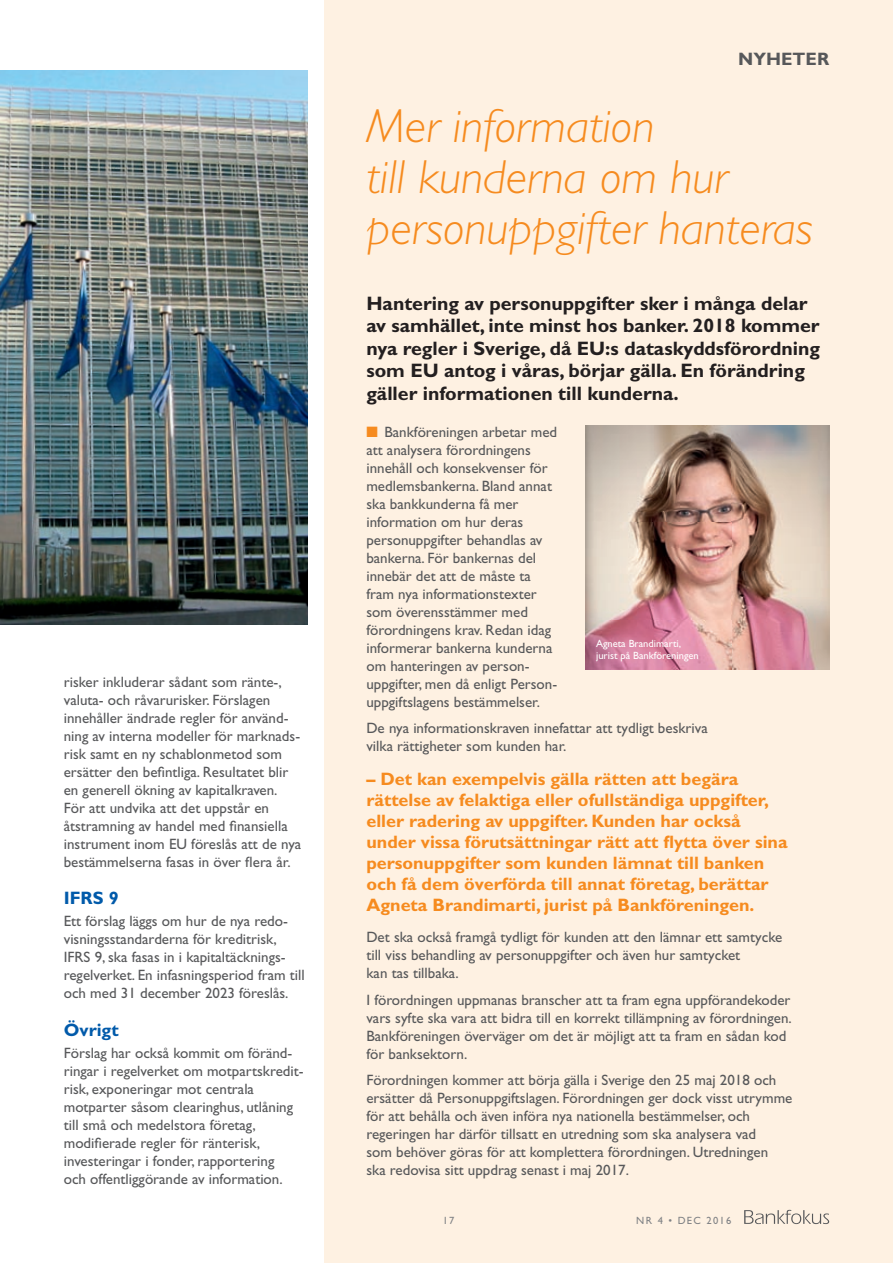
<style>
.page{position:relative;width:893px;height:1263px;background:#fff}
.page>*{position:absolute;margin:0;border:0;box-sizing:border-box;transform-origin:0 0}
.t1{font:italic 300 48px/51px "Gill Sans";color:#f68b1f}
.t2{font:700 19.5px/22.5px "Gill Sans";color:#231f20}
.t3{font:700 18px/21px "Gill Sans";color:#f68b1f}
.t4{font:700 18px "Gill Sans";color:#015aaa}
.t5{font:700 18px "Gill Sans";color:#57585a}
.t6{font:15px/18px "Gill Sans";color:#57585a}
.t7{font:10.5px/12px "Gill Sans";color:#fff}
.t8{font:10.5px "Gill Sans";letter-spacing:.125em;color:#808285}
.s1{color:#f68b1f}
</style>
<div class="page">
<div style="left:325px;top:0;width:568px;height:1263px;background:#fef1e2"></div>
<img style="left:0;top:70px;width:308px;height:554px">
<img style="left:585px;top:425px;width:244px;height:244px">
<svg style="left:744px;top:1210px;width:85px;height:14px"></svg>
<p class="t6" style="left:64px;top:673px;width:239px">risker inkluderar sådant som ränte-, valuta- och råvarurisker. Förslagen innehåller ändrade regler för använd&shy;ning av interna modeller för marknads&shy;risk samt en ny schablonmetod som ersätter den befintliga. Resultatet blir en generell ökning av kapitalkraven.<br>För att undvika att det uppstår en åtstramning av handel med finansiella instrument inom EU föreslås att de nya bestämmelserna fasas in över flera år.</p>
<p class="t4" style="left:64px;top:887px;width:56px">IFRS 9</p>
<p class="t6" style="left:64px;top:912px;width:243px">Ett förslag läggs om hur de nya redo&shy;visningsstandarderna för kreditrisk, IFRS 9, ska fasas in i kapitaltäcknings&shy;regelverket. En infasningsperiod fram till och med 31 december 2023 föreslås.</p>
<p class="t4" style="left:64px;top:1019px;width:56px">Övrigt</p>
<p class="t6" style="left:64px;top:1044px;width:241px">Förslag har också kommit om föränd&shy;ringar i regelverket om motpartskredit&shy;risk, exponeringar mot centrala<br>mot parter såsom clearinghus, utlåning till små och medelstora företag, modifierade regler för ränterisk, investeringar i fonder, rapportering<br>och offentliggörande av information.</p>
<p class="t5" style="left:738px;top:48px;width:92px">NYHETER</p>
<h1 class="t1" style="left:366px;top:101px;width:448px">Mer information<br>till kunderna om hur personuppgifter hanteras</h1>
<h2 class="t2" style="left:366px;top:292px;width:455px">Hantering av personuppgifter sker i många delar av samhället, inte minst hos banker. 2018 kommer nya regler i Sverige, då EU:s dataskyddsförordning som EU antog i våras, börjar gälla. En förändring gäller informationen till kunderna.</h2>
<p class="t6" style="left:366px;top:423px;width:192px"><span class="s1">■</span> Bankföreningen arbetar med att analysera förordningens innehåll och konsekvenser för medlemsbankerna. Bland annat ska bankkunderna få mer information om hur deras personuppgifter behandlas av bankerna. För bankernas del innebär det att de måste ta fram nya informationstexter som överensstämmer med<br>för ordningens krav. Redan idag informerar bankerna kunderna om hanteringen av person&shy;uppgifter, men då enligt Person&shy;uppgiftslagens bestämmelser.</p>
<p class="t6" style="left:366px;top:719px;width:343px">De nya informationskraven innefattar att tydligt beskriva vilka rättigheter som kunden har.</p>
<p class="t3" style="left:366px;top:769px;width:423px">– Det kan exempelvis gälla rätten att begära rättelse av felaktiga eller ofullständiga uppgifter, eller radering av uppgifter. Kunden har också under vissa förutsättningar rätt att flytta över sina personuppgifter som kunden lämnat till banken och få dem överförda till annat företag, berättar Agneta Brandimarti, jurist på Bankföreningen.</p>
<p class="t6" style="left:366px;top:928px;width:417px">Det ska också framgå tydligt för kunden att den lämnar ett samtycke till viss behandling av personuppgifter och även hur samtycket<br>kan tas tillbaka.</p>
<p class="t6" style="left:366px;top:990px;width:427px">I förordningen uppmanas branscher att ta fram egna uppförandekoder vars syfte ska vara att bidra till en korrekt tillämpning av förordningen.<br>Bankföreningen överväger om det är möjligt att ta fram en sådan kod för banksektorn.</p>
<p class="t6" style="left:366px;top:1071px;width:428px">Förordningen kommer att börja gälla i Sverige den 25 maj 2018 och ersätter då Personuppgiftslagen. Förordningen ger dock visst utrymme för att behålla och även införa nya nationella bestämmelser, och regeringen har därför tillsatt en utredning som ska analysera vad<br>som behöver göras för att komplettera förordningen. Utredningen<br>ska redovisa sitt uppdrag senast i maj 2017.</p>
<p class="t7" style="left:596px;top:637px;width:104px">Agneta Brandimarti, jurist på Bankföreningen</p>
<p class="t8" style="left:443px;top:1214px;width:13px">17</p>
<p class="t8" style="left:636px;top:1214px;width:97px">NR 4 • DEC 2016</p>
</div>
